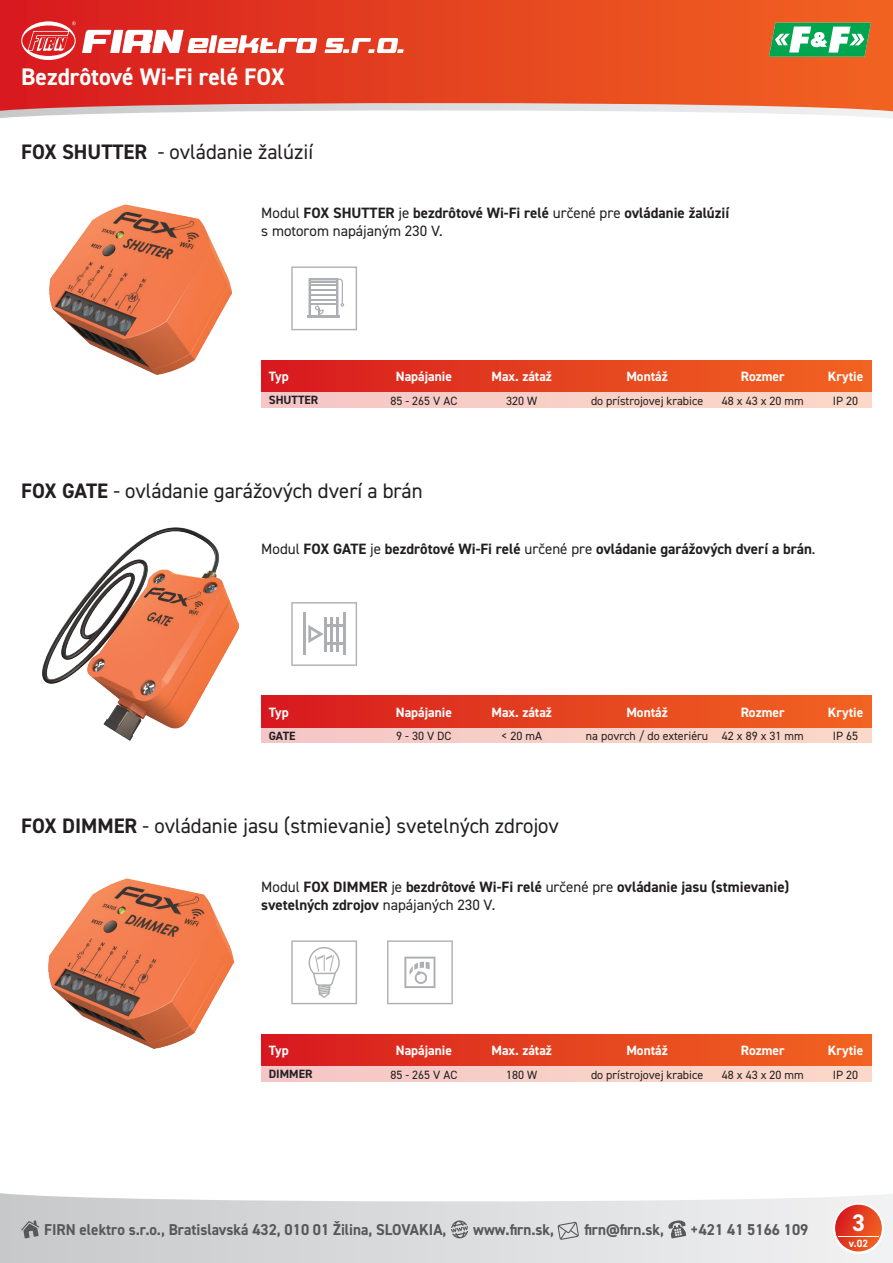
<style>
.page{position:relative;width:893px;height:1263px;background:#fff}
.page>*{position:absolute;margin:0;border:0;box-sizing:border-box;transform-origin:0 0}
.t1{font:700 24px "DIN2014";color:#fff}
.t2{font:21px "DIN2014";color:#231f20}
.t3{font:700 15.75px "DIN2014";color:#57585a;scale:.96 1}
.t4{font:700 15px/18px "DIN2014";color:#231f20}
.t5{font:700 13.5px "DIN2014";color:#fff}
.t6{font:12px "DIN2014";color:#231f20}
.t7{font:700 12px "DIN2014";color:#231f20}
.t8{font:700 10.5px "DIN2014";color:#fff}
.s1{font-weight:700}
.s2{font-weight:400}
</style>
<div class="page">
<svg style="left:0;top:1193px;width:893px;height:70px;background:#dedfe0"></svg>
<svg style="left:833px;top:1203px;width:51px;height:51px"></svg>
<svg style="left:835px;top:1205px;width:47px;height:46px;background:#e44122"></svg>
<svg style="left:0;top:111px;width:893px;height:7px"></svg>
<svg style="left:0;top:0;width:893px;height:111px;background:#e44b2b"></svg>
<svg style="left:21px;top:21px;width:55px;height:39px"></svg>
<svg style="left:82px;top:30px;width:235px;height:23px"></svg>
<svg style="left:325px;top:38px;width:79px;height:15px"></svg>
<hr style="left:838px;top:1236px;width:41px;height:1px;background:#fff">
<svg style="left:557px;top:1222px;width:22px;height:18px"></svg>
<svg style="left:21px;top:1220px;width:18px;height:18px"></svg>
<svg style="left:451px;top:1220px;width:17px;height:19px"></svg>
<svg style="left:668px;top:1220px;width:18px;height:18px"></svg>
<svg style="left:769px;top:23px;width:102px;height:34px"></svg>
<img style="left:49px;top:204px;width:183px;height:170px">
<img style="left:43px;top:528px;width:195px;height:212px">
<img style="left:48px;top:878px;width:185px;height:170px">
<div style="left:261px;top:392px;width:611px;height:15px;background:#f8d0c7"></div>
<div style="left:261px;top:360px;width:611px;height:32px;background:linear-gradient(to right,#d71a1f,#f26721)"></div>
<div style="left:261px;top:1065px;width:611px;height:16px;background:#f8d0c7"></div>
<div style="left:261px;top:1034px;width:611px;height:31px;background:linear-gradient(to right,#d71a1f,#f26721)"></div>
<div style="left:261px;top:727px;width:611px;height:16px;background:#f8d0c7"></div>
<div style="left:261px;top:696px;width:611px;height:31px;background:linear-gradient(to right,#d71a1f,#f26721)"></div>
<svg style="left:291px;top:940px;width:66px;height:64px"></svg>
<svg style="left:291px;top:266px;width:66px;height:64px"></svg>
<svg style="left:291px;top:602px;width:66px;height:64px"></svg>
<svg style="left:387px;top:940px;width:66px;height:64px"></svg>
<h1 class="t1" style="left:21px;top:61px;width:265px">Bezdrôtové Wi-Fi relé FOX</h1>
<h2 class="t2" style="left:21px;top:139px;width:293px"><span class="s1">FOX SHUTTER</span> - ovládanie žalúzií</h2>
<p class="t4" style="left:261px;top:204px;width:470px"><span class="s2">Modul</span> FOX SHUTTER <span class="s2">je</span> bezdrôtové Wi-Fi relé <span class="s2">určené pre</span> ovládanie žalúzií <span class="s2">s motorom napájaným 230 V.</span></p>
<p class="t5" style="left:396px;top:367px;width:58px">Napájanie</p>
<p class="t5" style="left:491px;top:367px;width:62px">Max. zátaž</p>
<p class="t5" style="left:626px;top:367px;width:43px">Montáž</p>
<p class="t5" style="left:741px;top:367px;width:45px">Rozmer</p>
<p class="t5" style="left:828px;top:367px;width:37px">Krytie</p>
<p class="t5" style="left:269px;top:367px;width:21px">Typ</p>
<p class="t7" style="left:269px;top:392px;width:51px">SHUTTER</p>
<p class="t6" style="left:390px;top:393px;width:68px">85 - 265 V AC</p>
<p class="t6" style="left:506px;top:393px;width:33px">320 W</p>
<p class="t6" style="left:591px;top:393px;width:114px">do prístrojovej krabice</p>
<p class="t6" style="left:722px;top:393px;width:83px">48 x 43 x 20 mm</p>
<p class="t6" style="left:833px;top:393px;width:27px">IP 20</p>
<h2 class="t2" style="left:21px;top:477px;width:403px"><span class="s1">FOX GATE</span> - ovládanie garážových dverí a brán</h2>
<p class="t4" style="left:261px;top:540px;width:556px"><span class="s2">Modul</span> FOX GATE <span class="s2">je</span> bezdrôtové Wi-Fi relé <span class="s2">určené pre</span> ovládanie garážových dverí a brán<span class="s2">.</span></p>
<p class="t5" style="left:396px;top:703px;width:58px">Napájanie</p>
<p class="t5" style="left:491px;top:703px;width:62px">Max. zátaž</p>
<p class="t5" style="left:626px;top:703px;width:43px">Montáž</p>
<p class="t5" style="left:741px;top:703px;width:45px">Rozmer</p>
<p class="t5" style="left:828px;top:703px;width:37px">Krytie</p>
<p class="t5" style="left:269px;top:703px;width:21px">Typ</p>
<p class="t7" style="left:269px;top:728px;width:28px">GATE</p>
<p class="t6" style="left:396px;top:728px;width:57px">9 - 30 V DC</p>
<p class="t6" style="left:501px;top:728px;width:42px">&lt; 20 mA</p>
<p class="t6" style="left:586px;top:728px;width:219px">na povrch / do exteriéru 42 x 89 x 31 mm</p>
<p class="t6" style="left:833px;top:728px;width:27px">IP 65</p>
<h2 class="t2" style="left:21px;top:813px;width:539px"><span class="s1">FOX DIMMER</span> - ovládanie jasu (stmievanie) svetelných zdrojov</h2>
<p class="t4" style="left:261px;top:877px;width:530px"><span class="s2">Modul</span> FOX DIMMER <span class="s2">je</span> bezdrôtové Wi-Fi relé <span class="s2">určené pre</span> ovládanie jasu (stmievanie) svetelných zdrojov <span class="s2">napájaných 230 V.</span></p>
<p class="t5" style="left:396px;top:1041px;width:58px">Napájanie</p>
<p class="t5" style="left:491px;top:1041px;width:62px">Max. zátaž</p>
<p class="t5" style="left:626px;top:1041px;width:43px">Montáž</p>
<p class="t5" style="left:741px;top:1041px;width:45px">Rozmer</p>
<p class="t5" style="left:828px;top:1041px;width:37px">Krytie</p>
<p class="t5" style="left:269px;top:1041px;width:21px">Typ</p>
<p class="t7" style="left:269px;top:1066px;width:45px">DIMMER</p>
<p class="t6" style="left:390px;top:1067px;width:68px">85 - 265 V AC</p>
<p class="t6" style="left:506px;top:1067px;width:33px">180 W</p>
<p class="t6" style="left:591px;top:1067px;width:114px">do prístrojovej krabice</p>
<p class="t6" style="left:722px;top:1067px;width:83px">48 x 43 x 20 mm</p>
<p class="t6" style="left:833px;top:1067px;width:27px">IP 20</p>
<p class="t3" style="left:44px;top:1219px;width:421px">FIRN elektro s.r.o., Bratislavská 432, 010 01 Žilina, SLOVAKIA,</p>
<p class="t3" style="left:473px;top:1219px;width:86px">www.firn.sk,</p>
<p class="t3" style="left:584px;top:1219px;width:84px">firn@firn.sk,</p>
<p class="t3" style="left:691px;top:1219px;width:124px">+421 41 5166 109</p>
<h1 class="t1" style="left:852px;top:1206px;width:14px">3</h1>
<p class="t8" style="left:849px;top:1236px;width:21px">v.02</p>
</div>
